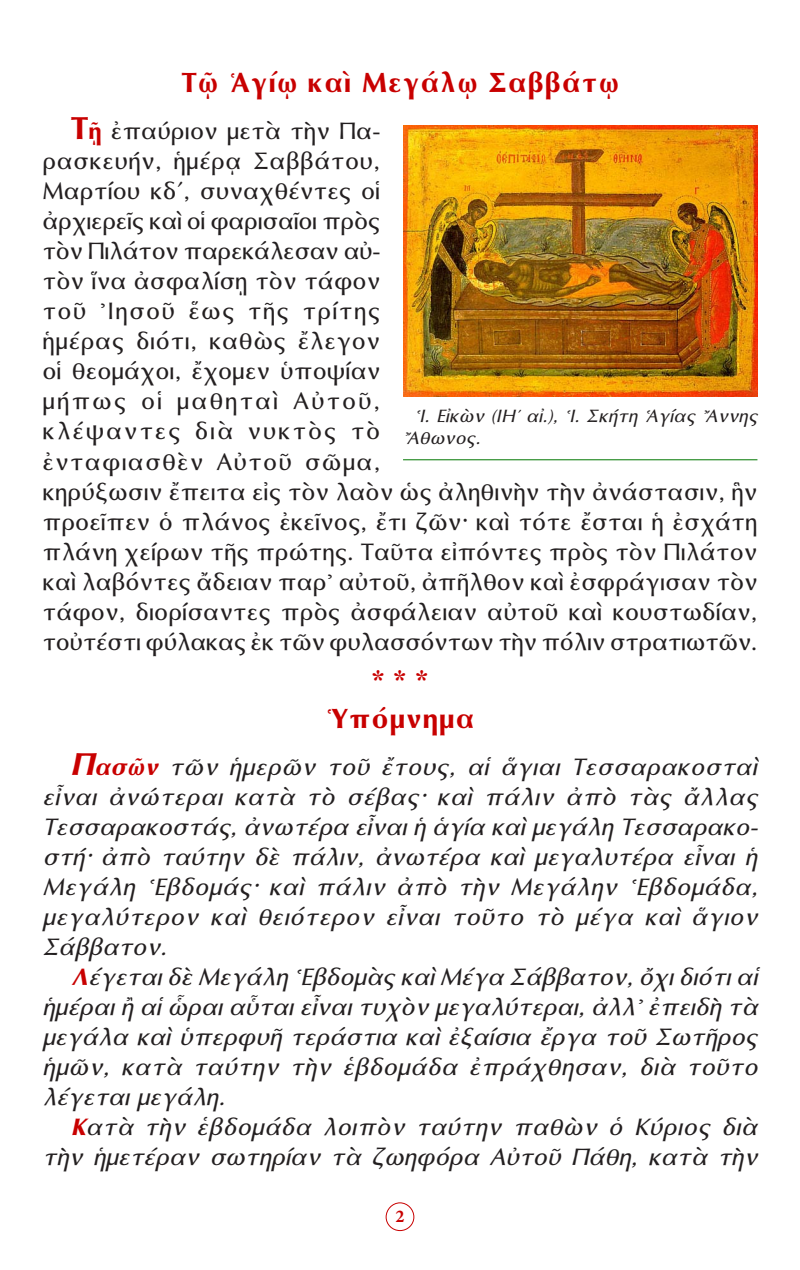
<style>
.page{position:relative;width:800px;height:1270px;background:#fff}
.page>*{position:absolute;margin:0;border:0;box-sizing:border-box;transform-origin:0 0}
.asterisk{font:28px "CTOS Optima Bold Test 2";letter-spacing:.04em;color:#c80000}
.asterisk-2{font:28px "CTOS New Times Bold Test 1";color:#c80000}
.t1{font:24px/30px "CTOS Optima Oblique Test 1";letter-spacing:.015em;color:#231f20;text-align:justify}
.t2{font:24px/30px "CTOS Optima Roman Test 2";color:#231f20;text-align:justify}
.lez{font:18px/21.6px "CTOS Optima Oblique Test 1";letter-spacing:.01em;color:#231f20}
.t3{font:700 18px "Minion Pro";color:#c80000}
.s1{font-family:"CTOS Optima Bold Test 2";font-size:32px;color:#c80000}
.s2{font-family:"CTOS Optima Bold Test 2";color:#c80000}
.s3{font-family:"CTOS Optima Bold Oblique Test 1";font-size:32px;color:#c80000}
.s4{font-family:"CTOS Optima Bold Oblique Test 1";color:#c80000}
</style>
<div class="page">
<div style="left:300px;top:1197px;width:123px;height:48px;border:1px solid #fff;border-radius:50%"></div>
<div style="left:386px;top:1203px;width:28px;height:27px;background:#fff;border-radius:50%"></div>
<div style="left:386px;top:1202px;width:28px;height:29px;border:1px solid #c80000;border-radius:50%"></div>
<img style="left:403px;top:125px;width:354px;height:271px">
<hr style="left:403px;top:459px;width:354px;height:1px;background:#070">
<p class="asterisk" style="left:181px;top:67px;width:438px">Τῷ Ἁγίῳ καὶ Μεγάλῳ Σαββάτῳ</p>
<p class="t2" style="left:42px;top:117px;width:339px;text-indent:28px"><span class="s1">Τ</span><span class="s2">ῇ</span> ἐπαύριον μετὰ τὴν Πα&shy;ρασκευήν, ἡμέρᾳ Σαββάτου, Μαρτίου κδʹ, συναχθέντες οἱ ἀρχιερεῖς καὶ οἱ φαρισαῖοι πρὸς τὸν Πιλάτον παρεκάλεσαν αὐ-</p>
<p class="t2" style="left:42px;top:267px;width:716px;text-align:left">τὸν ἵνα ἀσφαλίσῃ τὸν τάφον<br>τοῦ ᾿Ιησοῦ ἕως τῆς τρίτης<br>ἡμέρας διότι, καθὼς ἔλεγον<br>οἱ θεομάχοι, ἔχομεν ὑποψίαν<br>μήπως οἱ μαθηταὶ Αὐτοῦ,<br>κλέψαντες διὰ νυκτὸς τὸ<br>ἐνταφιασθὲν Αὐτοῦ σῶμα,<br>κηρύξωσιν ἔπειτα εἰς τὸν λαὸν ὡς ἀληθινὴν τὴν ἀνάστασιν, ἣν προεῖπεν ὁ πλάνος ἐκεῖνος, ἔτι ζῶν· καὶ τότε ἔσται ἡ ἐσχάτη πλάνη χείρων τῆς πρώτης. Ταῦτα εἰπόντες πρὸς τὸν Πιλάτον καὶ λαβόντες ἄδειαν παρ᾿ αὐτοῦ, ἀπῆλθον καὶ ἐσφράγισαν τὸν τάφον, διορίσαντες πρὸς ἀσφάλειαν αὐτοῦ καὶ κουστωδίαν, τοὐτέστι φύλακας ἐκ τῶν φυλασσόντων τὴν πόλιν στρατιωτῶν.</p>
<p class="asterisk-2" style="left:371px;top:664px;width:59px">* * *</p>
<p class="asterisk" style="left:325px;top:702px;width:151px">Ὑπόμνημα</p>
<p class="t1" style="left:42px;top:752px;width:716px;text-indent:28px"><span class="s3">Π</span><span class="s4">ασῶν</span> τῶν ἡμερῶν τοῦ ἔτους, αἱ ἅγιαι Τεσσαρακοσταὶ εἶναι ἀνώτεραι κατὰ τὸ σέβας· καὶ πάλιν ἀπὸ τὰς ἄλλας Τεσσαρακοστάς, ἀνωτέρα εἶναι ἡ ἁγία καὶ μεγάλη Τεσσαρακο&shy;στή· ἀπὸ ταύτην δὲ πάλιν, ἀνωτέρα καὶ μεγαλυτέρα εἶναι ἡ Μεγάλη ῾Εβδομάς· καὶ πάλιν ἀπὸ τὴν Μεγάλην ῾Εβδομάδα, μεγαλύτερον καὶ θειότερον εἶναι τοῦτο τὸ μέγα καὶ ἅγιον Σάββατον.</p>
<p class="t1" style="left:42px;top:962px;width:716px;text-indent:28px"><span class="s4">Λ</span>έγεται δὲ Μεγάλη ῾Εβδομὰς καὶ Μέγα Σάββατον, ὄχι διότι αἱ ἡμέραι ἢ αἱ ὧραι αὗται εἶναι τυχὸν μεγαλύτεραι, ἀλλ᾿ ἐπειδὴ τὰ μεγάλα καὶ ὑπερφυῆ τεράστια καὶ ἐξαίσια ἔργα τοῦ Σωτῆρος ἡμῶν, κατὰ ταύτην τὴν ἑβδομάδα ἐπράχθησαν, διὰ τοῦτο λέγεται μεγάλη.</p>
<p class="t1" style="left:42px;top:1112px;width:716px;text-align:right"><span class="s4">Κ</span>ατὰ τὴν ἑβδομάδα λοιπὸν ταύτην παθὼν ὁ Κύριος διὰ τὴν ἡμετέραν σωτηρίαν τὰ ζωηφόρα Αὐτοῦ Πάθη, κατὰ τὴν</p>
<p class="t3" style="left:395px;top:1204px;width:10px">2</p>
<p class="lez" style="left:403px;top:405px;width:356px;text-indent:11px">Ἱ. Εἰκὼν (ΙΗ´ αἰ.), Ἱ. Σκήτη Ἁγίας Ἄννης<br>Ἄθωνος.</p>
</div>
